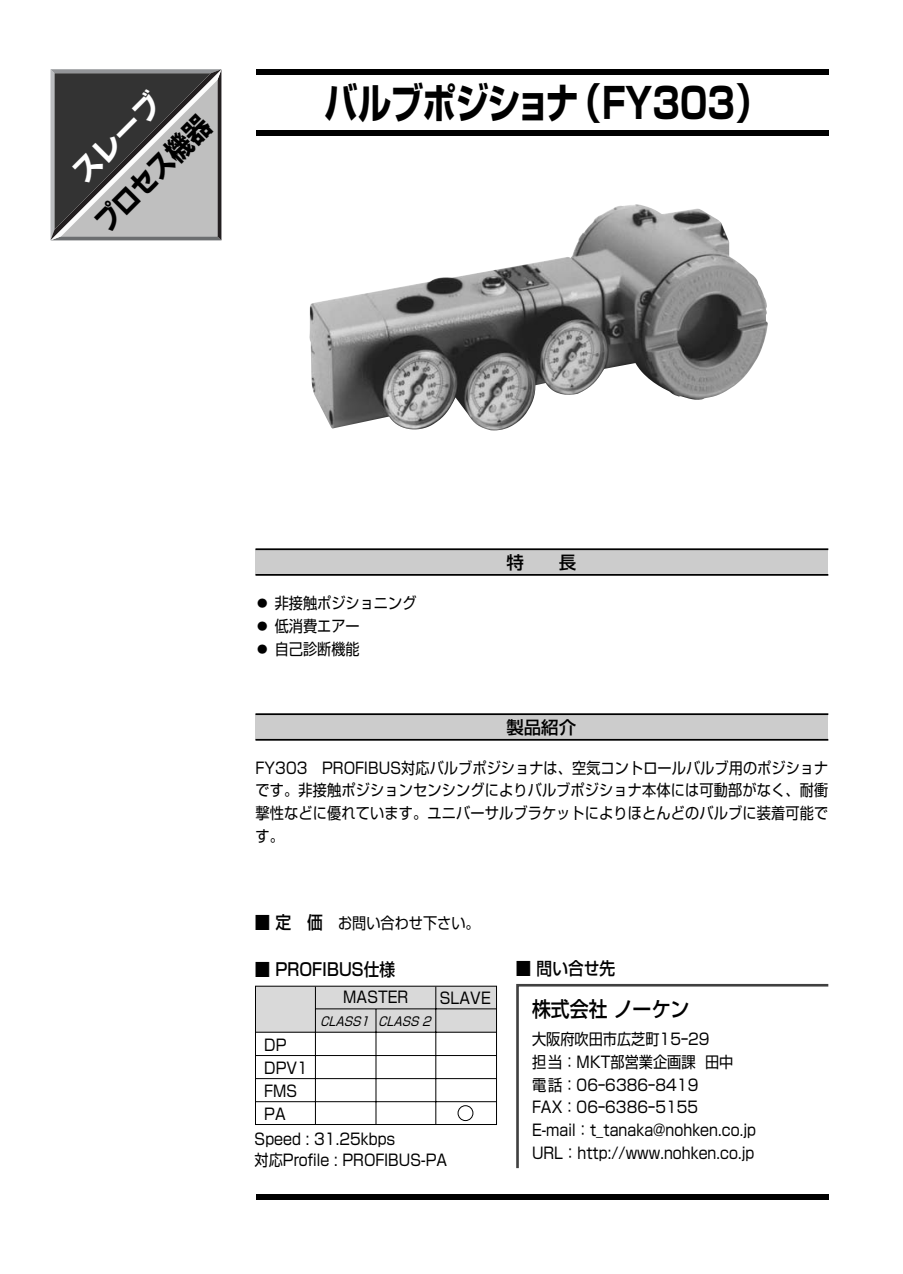
<style>
.page{position:relative;width:903px;height:1274px;background:#fff}
.page>*{position:absolute;margin:0;border:0;box-sizing:border-box;transform-origin:0 0}
.t1{font:700 42px "Shin Go";letter-spacing:-.025em;color:#000;scale:.8 1}
.t2{font:700 28px "Shin Go";color:#000;scale:.9 1}
.t3{font:700 28px "Shin Go";color:#fff}
.t4{font:500 21px "Shin Go";color:#000;scale:.9 1}
.t5{font:500 17.5px "Shin Go";color:#000;scale:.9 1}
.t6{font:500 17.5px "Shin Go";color:#000}
.t7{font:15.75px/22.8px "Shin Go";color:#000;scale:.9 1}
.t8{font:italic 12.25px "Shin Go";color:#000;scale:.9 1}
.t9{font:10.5px/22.8px "Shin Go";color:#000;text-align:justify}
</style>
<div class="page">
<div style="left:256px;top:549px;width:572px;height:26px;background:#ccc"></div>
<hr style="left:256px;top:574px;width:572px;height:2px;background:#000">
<hr style="left:256px;top:548px;width:572px;height:2px;background:#000">
<div style="left:256px;top:714px;width:572px;height:26px;background:#ccc"></div>
<hr style="left:256px;top:739px;width:572px;height:2px;background:#000">
<hr style="left:256px;top:713px;width:572px;height:2px;background:#000">
<div style="left:256px;top:986px;width:241px;height:46px;background:#d9d9d9"></div>
<svg style="left:50px;top:69px;width:171px;height:171px;background:#7c7c7c"></svg>
<div style="left:256px;top:69px;width:573px;height:6px;background:#000"></div>
<div style="left:256px;top:130px;width:573px;height:6px;background:#000"></div>
<div style="left:256px;top:1194px;width:573px;height:6px;background:#000"></div>
<div style="left:255px;top:986px;width:242px;height:139px;border:1px solid #000"></div>
<hr style="left:256px;top:1032px;width:241px;height:1px;background:#000">
<hr style="left:315px;top:987px;width:1px;height:138px;background:#000">
<hr style="left:376px;top:1009px;width:1px;height:116px;background:#000">
<hr style="left:435px;top:987px;width:1px;height:138px;background:#000">
<hr style="left:315px;top:1008px;width:182px;height:1px;background:#000">
<hr style="left:256px;top:1055px;width:240px;height:1px;background:#000">
<hr style="left:256px;top:1078px;width:240px;height:1px;background:#000">
<hr style="left:256px;top:1101px;width:240px;height:1px;background:#000">
<svg style="left:516px;top:983px;width:313px;height:186px"></svg>
<div style="left:458px;top:1105px;width:15px;height:16px;border:1px solid #000;border-radius:50%"></div>
<img style="left:310px;top:204px;width:458px;height:226px">
<h2 class="t3" style="left:70px;top:169px;width:113px;rotate:-45deg">スレーブ</h2>
<h1 class="t1" style="left:324px;top:87px;width:558px">バルブポジショナ（FY303）</h1>
<h2 class="t2" style="left:93px;top:219px;width:168px;rotate:-45deg">プロセス機器</h2>
<p class="t7" style="left:275px;top:594px;width:159px">非接触ポジショニング低消費エアー<br>自己診断機能</p>
<p class="t9" style="left:257px;top:593px;width:12px">● ● ●</p>
<p class="t6" style="left:506px;top:556px;width:71px">特　　長</p>
<p class="t6" style="left:506px;top:721px;width:71px">製品紹介</p>
<p class="t7" style="left:256px;top:758px;width:638px;text-align:justify">FY303　PROFIBUS対応バルブポジショナは、空気コントロールバルブ用のポジショナです。非接触ポジションセンシングによりバルブポジショナ本体には可動部がなく、耐衝撃性などに優れています。ユニバーサルブラケットによりほとんどのバルブに装着可能です。</p>
<p class="t5" style="left:255px;top:916px;width:77px">■ 定　価</p>
<p class="t5" style="left:254px;top:962px;width:158px">■ PROFIBUS仕様</p>
<p class="t5" style="left:516px;top:962px;width:112px">■ 問い合せ先</p>
<p class="t7" style="left:343px;top:988px;width:74px">MASTER</p>
<p class="t7" style="left:440px;top:989px;width:58px">SLAVE</p>
<p class="t8" style="left:320px;top:1016px;width:128px">CLASS1 CLASS 2</p>
<p class="t7" style="left:264px;top:1036px;width:50px">DP<br>DPV1<br>FMS<br>PA</p>
<p class="t7" style="left:338px;top:913px;width:159px">お問い合わせ下さい。</p>
<h3 class="t4" style="left:532px;top:1001px;width:176px">株式会社 ノーケン</h3>
<p class="t7" style="left:532px;top:1029px;width:250px">大阪府吹田市広芝町15ｰ29<br>担当：MKT部営業企画課 田中<br>電話：06ｰ6386ｰ8419<br>FAX：06ｰ6386ｰ5155<br>E-mail：t_tanaka@nohken.co.jp<br>URL：http://www.nohken.co.jp</p>
<p class="t7" style="left:255px;top:1130px;width:216px;line-height:21px">Speed : 31.25kbps<br>対応Profile : PROFIBUS-PA</p>
</div>
